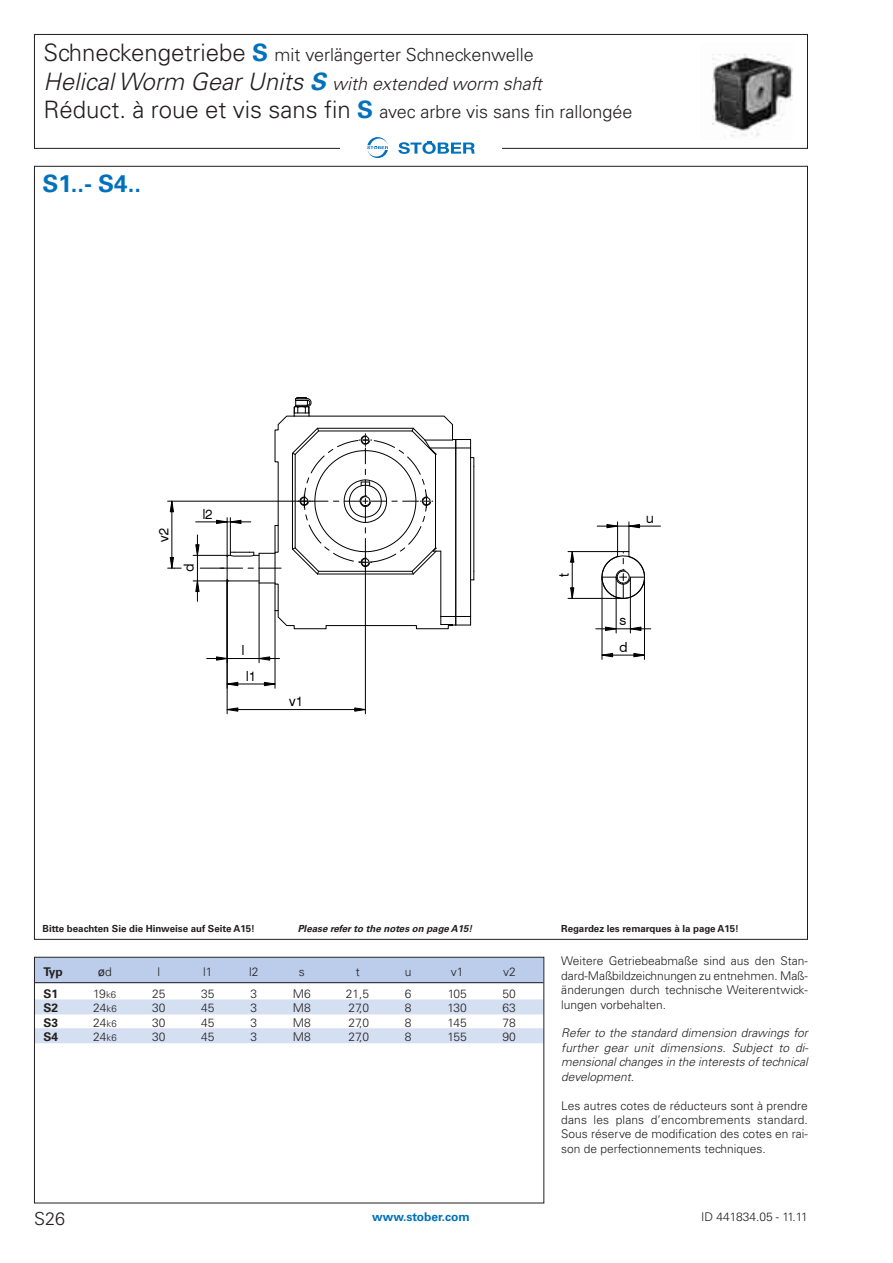
<style>
.page{position:relative;width:893px;height:1263px;background:#fff}
.page>*{position:absolute;margin:0;border:0;box-sizing:border-box;transform-origin:0 0}
.t1{font:700 24px "Univers";color:#0071bc}
.t2{font:300 18px/28.8px "Univers";color:#231f20}
.t3{font:13.95px "Swiss 721 BT Roman+T42+SCCFYK";color:#000}
.t4{font:300 12px/14.4px "Univers";color:#231f20;text-align:justify}
.t5{font:italic 300 12px/14.4px "Univers";color:#231f20;text-align:justify}
.t6{font:700 12px "Univers";color:#0071bc}
.t7{font:700 12px "Univers";color:#231f20}
.t8{font:12px "Arial";color:#231f20}
.t9{font:700 9.75px "Univers";color:#231f20}
.t10{font:italic 700 9.75px "Univers";color:#231f20}
.s1{font-size:24px}
.s2{font-weight:700;font-size:24px;color:#0071bc}
.s3{font-style:italic;font-size:24px}
.s4{font-weight:700;font-style:italic;font-size:24px;color:#0071bc}
.s5{font-style:italic}
.s6{font-family:"Univers";font-weight:300}
.s7{font-size:9.6px}
</style>
<div class="page">
<img style="left:712px;top:54px;width:80px;height:83px">
<hr style="left:168px;top:501px;width:144px;height:1px;background:#000">
<hr style="left:172px;top:501px;width:1px;height:67px;background:#000">
<svg style="left:168px;top:557px;width:13px;height:12px"></svg>
<svg style="left:170px;top:501px;width:4px;height:11px"></svg>
<hr style="left:227px;top:658px;width:32px;height:1px;background:#000">
<hr style="left:275px;top:611px;width:1px;height:77px;background:#000">
<hr style="left:227px;top:684px;width:48px;height:1px;background:#000">
<hr style="left:193px;top:555px;width:35px;height:1px;background:#000">
<hr style="left:193px;top:581px;width:35px;height:1px;background:#000">
<hr style="left:259px;top:583px;width:1px;height:80px;background:#000">
<hr style="left:227px;top:580px;width:1px;height:134px;background:#000">
<hr style="left:365px;top:554px;width:1px;height:160px;background:#000">
<hr style="left:227px;top:709px;width:138px;height:1px;background:#000">
<svg style="left:227px;top:682px;width:11px;height:4px"></svg>
<svg style="left:264px;top:682px;width:11px;height:4px"></svg>
<svg style="left:195px;top:397px;width:280px;height:232px"></svg>
<svg style="left:259px;top:656px;width:20px;height:4px"></svg>
<svg style="left:207px;top:656px;width:21px;height:4px"></svg>
<svg style="left:227px;top:707px;width:11px;height:5px"></svg>
<svg style="left:354px;top:707px;width:12px;height:5px"></svg>
<svg style="left:601px;top:551px;width:44px;height:48px"></svg>
<hr style="left:629px;top:526px;width:31px;height:1px;background:#000">
<hr style="left:597px;top:526px;width:32px;height:1px;background:#000">
<hr style="left:617px;top:522px;width:1px;height:30px;background:#000">
<hr style="left:616px;top:577px;width:1px;height:56px;background:#000">
<hr style="left:630px;top:577px;width:1px;height:56px;background:#000">
<hr style="left:602px;top:655px;width:42px;height:1px;background:#000">
<hr style="left:644px;top:577px;width:1px;height:82px;background:#000">
<hr style="left:602px;top:577px;width:1px;height:82px;background:#000">
<hr style="left:629px;top:522px;width:1px;height:30px;background:#000">
<hr style="left:568px;top:551px;width:50px;height:1px;background:#000">
<hr style="left:568px;top:598px;width:55px;height:1px;background:#000">
<hr style="left:572px;top:552px;width:1px;height:46px;background:#000">
<svg style="left:628px;top:524px;width:12px;height:4px"></svg>
<svg style="left:607px;top:524px;width:11px;height:4px"></svg>
<svg style="left:596px;top:627px;width:55px;height:4px"></svg>
<svg style="left:633px;top:653px;width:11px;height:4px"></svg>
<svg style="left:602px;top:653px;width:11px;height:4px"></svg>
<svg style="left:570px;top:551px;width:4px;height:11px"></svg>
<svg style="left:570px;top:587px;width:4px;height:12px"></svg>
<div style="left:34px;top:34px;width:774px;height:115px;border:1px solid #231f20"></div>
<div style="left:340px;top:137px;width:162px;height:21px;background:#fff"></div>
<svg style="left:398px;top:141px;width:77px;height:13px"></svg>
<svg style="left:367px;top:137px;width:21px;height:21px"></svg>
<div style="left:35px;top:958px;width:508px;height:25px;background:#bbcdea"></div>
<hr style="left:35px;top:982px;width:508px;height:1px;background:#231f20">
<div style="left:35px;top:999px;width:508px;height:15px;background:#d4dff2"></div>
<div style="left:35px;top:1028px;width:508px;height:15px;background:#d4dff2"></div>
<div style="left:34px;top:957px;width:510px;height:246px;border:1px solid #231f20"></div>
<h2 class="t2" style="left:43px;top:42px;width:591px"><span class="s1">Schneckengetriebe</span> <span class="s2">S</span> mit verlängerter Schneckenwelle<br><span class="s3">Helical Worm Gear Units</span> <span class="s4">S</span> <span class="s5">with extended worm shaft<br></span><span class="s1">Réduct. à roue et vis sans fin</span> <span class="s2">S</span> avec arbre vis sans fin rallongée</h2>
<h1 class="t1" style="left:43px;top:174px;width:100px">S1..- S4..</h1>
<p class="t3" style="left:155px;top:542px;width:16px;rotate:-90deg">v2</p>
<p class="t3" style="left:202px;top:506px;width:12px">l2</p>
<p class="t3" style="left:181px;top:572px;width:10px;rotate:-90deg">d</p>
<p class="t3" style="left:242px;top:642px;width:5px">l</p>
<p class="t3" style="left:246px;top:668px;width:12px">l1</p>
<p class="t3" style="left:289px;top:693px;width:16px">v1</p>
<p class="t3" style="left:556px;top:577px;width:5px;rotate:-90deg">t</p>
<p class="t3" style="left:646px;top:510px;width:9px">u</p>
<p class="t3" style="left:620px;top:612px;width:8px">s</p>
<p class="t3" style="left:619px;top:639px;width:10px">d</p>
<p class="t9" style="left:43px;top:925px;width:214px">Bitte beachten Sie die Hinweise auf Seite A15!</p>
<p class="t10" style="left:298px;top:925px;width:176px">Please refer to the notes on page A15!</p>
<p class="t9" style="left:561px;top:925px;width:179px">Regardez les remarques à la page A15!</p>
<p class="t7" style="left:43px;top:968px;width:21px">Typ</p>
<p class="t8" style="left:98px;top:965px;width:16px">ø<span class="s6">d</span></p>
<p class="t4" style="left:158px;top:966px;width:4px">l</p>
<p class="t4" style="left:203px;top:966px;width:11px">l1</p>
<p class="t4" style="left:249px;top:966px;width:11px">l2</p>
<p class="t4" style="left:299px;top:966px;width:7px">s</p>
<p class="t4" style="left:356px;top:966px;width:5px">t</p>
<p class="t4" style="left:405px;top:966px;width:8px">u</p>
<p class="t4" style="left:451px;top:966px;width:14px">v1</p>
<p class="t4" style="left:503px;top:966px;width:14px">v2</p>
<p class="t7" style="left:43px;top:989px;width:16px">S1</p>
<p class="t4" style="left:93px;top:987px;width:24px">19<span class="s7">k6</span></p>
<p class="t4" style="left:152px;top:987px;width:15px">25</p>
<p class="t4" style="left:201px;top:987px;width:15px">35</p>
<p class="t4" style="left:250px;top:987px;width:8px">3</p>
<p class="t4" style="left:293px;top:987px;width:19px">M6</p>
<p class="t4" style="left:346px;top:987px;width:25px">21,5</p>
<p class="t4" style="left:405px;top:987px;width:8px">6</p>
<p class="t4" style="left:448px;top:987px;width:21px">105</p>
<p class="t4" style="left:503px;top:987px;width:15px">50</p>
<p class="t7" style="left:43px;top:1004px;width:16px">S2</p>
<p class="t4" style="left:93px;top:1002px;width:25px">24<span class="s7">k6</span></p>
<p class="t4" style="left:152px;top:1002px;width:15px">30</p>
<p class="t4" style="left:201px;top:1002px;width:15px">45</p>
<p class="t4" style="left:250px;top:1002px;width:8px">3</p>
<p class="t4" style="left:293px;top:1002px;width:19px">M8</p>
<p class="t4" style="left:348px;top:1002px;width:22px">27,0</p>
<p class="t4" style="left:405px;top:1002px;width:8px">8</p>
<p class="t4" style="left:447px;top:1002px;width:21px">130</p>
<p class="t4" style="left:503px;top:1002px;width:15px">63</p>
<p class="t7" style="left:43px;top:1018px;width:16px">S3</p>
<p class="t4" style="left:93px;top:1016px;width:25px">24<span class="s7">k6</span></p>
<p class="t4" style="left:152px;top:1016px;width:15px">30</p>
<p class="t4" style="left:201px;top:1016px;width:15px">45</p>
<p class="t4" style="left:250px;top:1016px;width:8px">3</p>
<p class="t4" style="left:293px;top:1016px;width:19px">M8</p>
<p class="t4" style="left:348px;top:1016px;width:22px">27,0</p>
<p class="t4" style="left:405px;top:1016px;width:8px">8</p>
<p class="t4" style="left:447px;top:1016px;width:21px">145</p>
<p class="t4" style="left:503px;top:1016px;width:15px">78</p>
<p class="t7" style="left:43px;top:1032px;width:16px">S4</p>
<p class="t4" style="left:93px;top:1031px;width:25px">24<span class="s7">k6</span></p>
<p class="t4" style="left:152px;top:1031px;width:15px">30</p>
<p class="t4" style="left:201px;top:1031px;width:15px">45</p>
<p class="t4" style="left:250px;top:1031px;width:8px">3</p>
<p class="t4" style="left:293px;top:1031px;width:19px">M8</p>
<p class="t4" style="left:348px;top:1031px;width:22px">27,0</p>
<p class="t4" style="left:405px;top:1031px;width:8px">8</p>
<p class="t4" style="left:447px;top:1031px;width:21px">155</p>
<p class="t4" style="left:503px;top:1031px;width:15px">90</p>
<p class="t4" style="left:561px;top:955px;width:248px">Weitere Getriebeabmaße sind aus den Stan&shy;dard-Maßbildzeichnungen zu entnehmen. Maß&shy;änderungen durch technische Weiterentwick&shy;lungen vorbehalten.</p>
<p class="t5" style="left:561px;top:1027px;width:249px">Refer to the standard dimension drawings for further gear unit dimensions. Subject to di&shy;mensional changes in the interests of technical development.</p>
<p class="t4" style="left:561px;top:1099px;width:248px">Les autres cotes de réducteurs sont à prendre dans les plans d’encombrements standard.<br>Sous réserve de modification des cotes en rai&shy;son de perfectionnements techniques.</p>
<h2 class="t2" style="left:34px;top:1206px;width:33px">S26</h2>
<p class="t6" style="left:372px;top:1212px;width:99px">www.stober.com</p>
<p class="t4" style="left:701px;top:1210px;width:108px">ID 441834.05 - 11.11</p>
</div>
